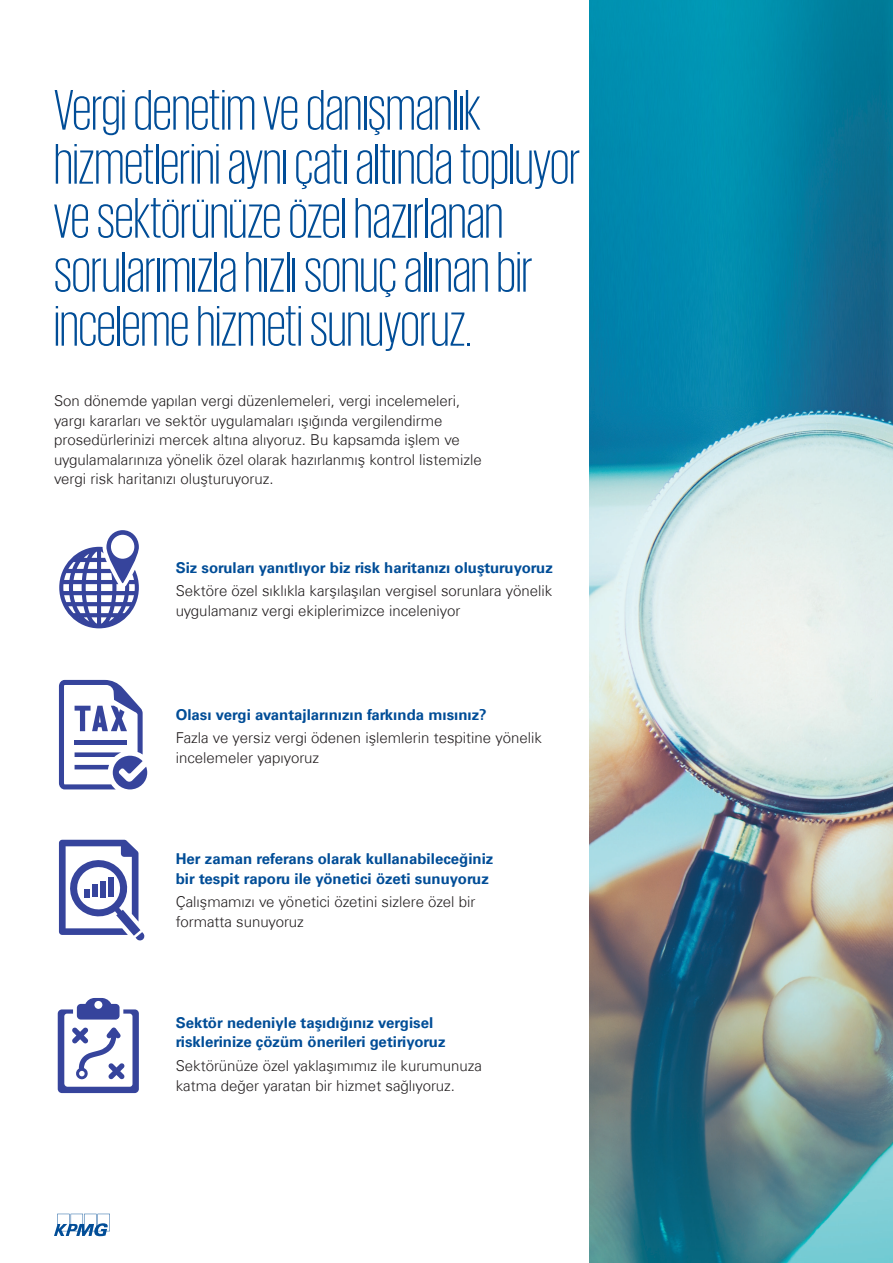
<style>
.page{position:relative;width:893px;height:1263px;background:#fff}
.page>*{position:absolute;margin:0;border:0;box-sizing:border-box;transform-origin:0 0}
.Heading_54pt{font:300 58.5px/54px "KPMG";color:#014d97}
.Bodycopy_10pt{font:300 15px/19.5px "Universfor KPMG";color:#231f20}
.Bodycopy_10pt-2{font:700 15px/19.5px "Universfor KPMG";color:#014d97}
</style>
<div class="page">
<svg style="left:54px;top:1214px;width:56px;height:22px"></svg>
<svg style="left:59px;top:680px;width:88px;height:109px"></svg>
<img style="left:589px;top:0;width:304px;height:1263px">
<svg style="left:59px;top:530px;width:80px;height:98px"></svg>
<svg style="left:59px;top:840px;width:86px;height:101px"></svg>
<svg style="left:58px;top:998px;width:81px;height:95px"></svg>
<p class="Heading_54pt" style="left:54px;top:82px;width:528px">Vergi denetim ve danışmanlık hizmetlerini aynı çatı altında topluyor ve sektörünüze özel hazırlanan sorularımızla hızlı sonuç alınan bir inceleme hizmeti sunuyoruz.</p>
<p class="Bodycopy_10pt" style="left:54px;top:391px;width:429px">Son dönemde yapılan vergi düzenlemeleri, vergi incelemeleri, yargı kararları ve sektör uygulamaları ışığında vergilendirme prosedürlerinizi mercek altına alıyoruz. Bu kapsamda işlem ve uygulamalarınıza yönelik özel olarak hazırlanmış kontrol listemizle vergi risk haritanızı oluşturuyoruz.</p>
<p class="Bodycopy_10pt-2" style="left:176px;top:557px;width:379px">Siz soruları yanıtlıyor biz risk haritanızı oluşturuyoruz</p>
<p class="Bodycopy_10pt" style="left:176px;top:581px;width:378px">Sektöre özel sıklıkla karşılaşılan vergisel sorunlara yönelik uygulamanız vergi ekiplerimizce inceleniyor</p>
<p class="Bodycopy_10pt-2" style="left:176px;top:704px;width:312px">Olası vergi avantajlarınızın farkında mısınız?</p>
<p class="Bodycopy_10pt" style="left:176px;top:728px;width:368px">Fazla ve yersiz vergi ödenen işlemlerin tespitine yönelik incelemeler yapıyoruz</p>
<p class="Bodycopy_10pt-2" style="left:176px;top:849px;width:319px">Her zaman referans olarak kullanabileceğiniz bir tespit raporu ile yönetici özeti sunuyoruz</p>
<p class="Bodycopy_10pt" style="left:176px;top:892px;width:301px">Çalışmamızı ve yönetici özetini sizlere özel bir formatta sunuyoruz</p>
<p class="Bodycopy_10pt-2" style="left:176px;top:1013px;width:271px">Sektör nedeniyle taşıdığınız vergisel risklerinize çözüm önerileri getiriyoruz</p>
<p class="Bodycopy_10pt" style="left:176px;top:1056px;width:308px">Sektörünüze özel yaklaşımımız ile kurumunuza katma değer yaratan bir hizmet sağlıyoruz.</p>
</div>
